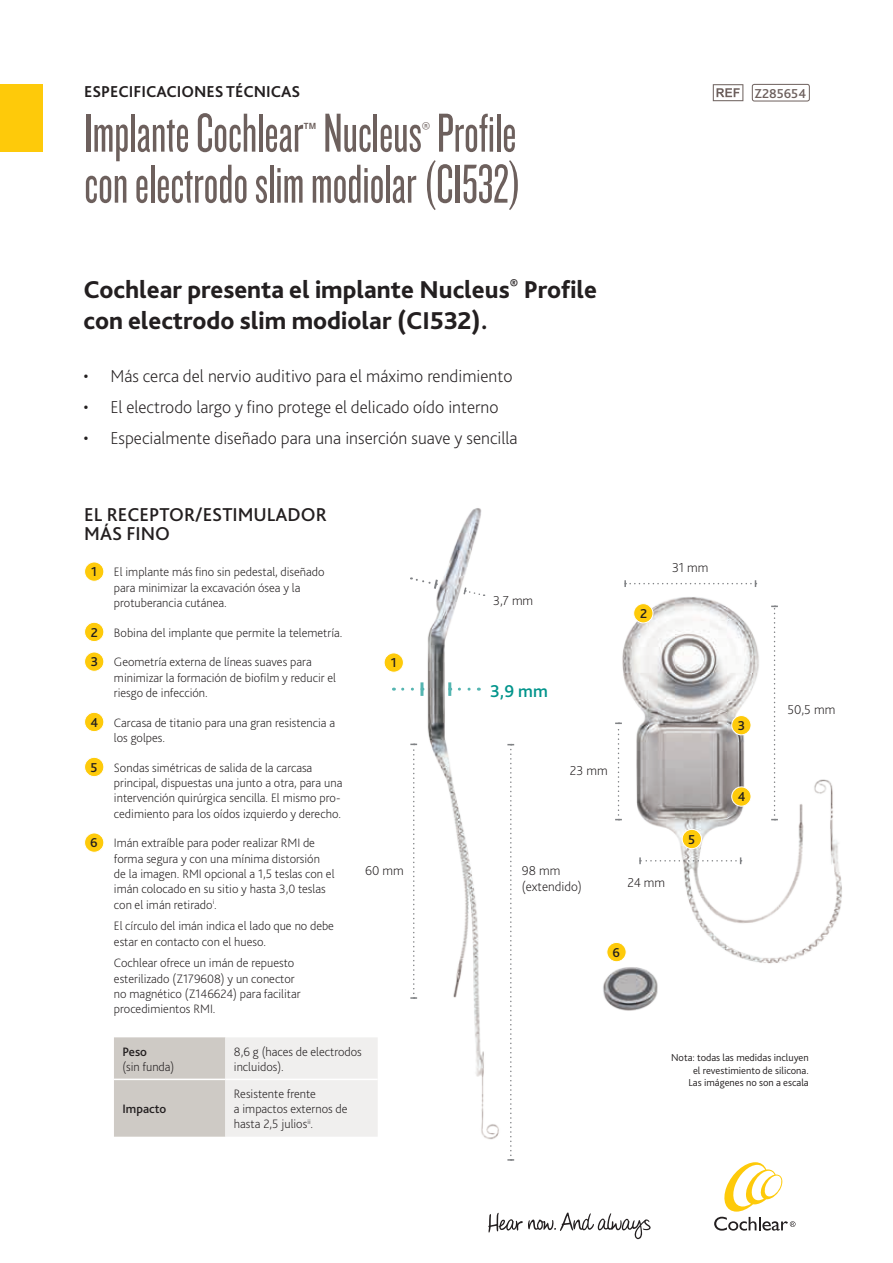
<style>
.page{position:relative;width:893px;height:1263px;background:#fff}
.page>*{position:absolute;margin:0;border:0;box-sizing:border-box;transform-origin:0 0}
.t1{font:57px/51px "Knockout 27 Junior Bantamwt";color:#6d605d}
.t2{font:800 25.5px/30.6px "Bliss Pro";color:#231f20}
.t3{font:500 19.5px/19.5px "Bliss Pro";color:#231f20}
.t4{font:200 18px "Bliss Pro";color:#231f20}
.t5{font:500 18px "Bliss Pro";color:#00948b}
.t6{font:700 16.5px "Bliss Pro";color:#231f20}
.t7{font:200 13.5px/16.2px "Bliss Pro";color:#231f20}
.t8{font:500 13.5px "Bliss Pro";color:#6d605d}
.t9{font:500 13.5px "Bliss Pro";color:#231f20}
.t10{font:200 12.75px/15.3px "Bliss Pro";color:#231f20}
.t11{font:500 12.75px "Bliss Pro";color:#231f20}
.t12{font:300 10.5px/12.6px "Bliss Pro";color:#231f20;text-align:right}
.s1{font-size:33.3px}
.s2{font-weight:500;font-size:13.5px}
</style>
<div class="page">
<div style="left:0;top:85px;width:42px;height:67px;background:#feca0a"></div>
<svg style="left:488px;top:1212px;width:163px;height:27px"></svg>
<svg style="left:724px;top:1162px;width:59px;height:49px"></svg>
<svg style="left:714px;top:1217px;width:81px;height:13px"></svg>
<div style="left:752px;top:84px;width:57px;height:17px;border:1px solid #6d605d;border-radius:2px"></div>
<svg style="left:713px;top:84px;width:30px;height:17px"></svg>
<img style="left:389px;top:508px;width:110px;height:632px">
<svg style="left:507px;top:744px;width:7px;height:417px"></svg>
<svg style="left:410px;top:744px;width:7px;height:255px"></svg>
<svg style="left:462px;top:586px;width:23px;height:10px"></svg>
<svg style="left:393px;top:688px;width:19px;height:3px"></svg>
<hr style="left:420px;top:682px;width:3px;height:14px;background:#54b5b1">
<svg style="left:459px;top:688px;width:20px;height:3px"></svg>
<hr style="left:448px;top:682px;width:3px;height:14px;background:#54b5b1">
<svg style="left:411px;top:577px;width:28px;height:14px"></svg>
<div style="left:384px;top:653px;width:19px;height:19px;background:#feca0a;border-radius:50%"></div>
<div style="left:384px;top:652px;width:20px;height:20px;border:1px solid #fff;border-radius:50%"></div>
<img style="left:615px;top:580px;width:227px;height:384px">
<svg style="left:624px;top:580px;width:132px;height:7px"></svg>
<svg style="left:639px;top:857px;width:103px;height:7px"></svg>
<svg style="left:771px;top:606px;width:7px;height:214px"></svg>
<svg style="left:615px;top:722px;width:7px;height:98px"></svg>
<div style="left:634px;top:604px;width:19px;height:19px;background:#feca0a;border-radius:50%"></div>
<div style="left:633px;top:603px;width:20px;height:20px;border:1px solid #fff;border-radius:50%"></div>
<div style="left:732px;top:715px;width:19px;height:20px;background:#feca0a;border-radius:50%"></div>
<div style="left:731px;top:715px;width:20px;height:20px;border:1px solid #fff;border-radius:50%"></div>
<div style="left:732px;top:787px;width:19px;height:19px;background:#feca0a;border-radius:50%"></div>
<div style="left:731px;top:786px;width:20px;height:20px;border:1px solid #fff;border-radius:50%"></div>
<div style="left:682px;top:829px;width:19px;height:20px;background:#feca0a;border-radius:50%"></div>
<div style="left:682px;top:829px;width:20px;height:20px;border:1px solid #fff;border-radius:50%"></div>
<img style="left:603px;top:941px;width:85px;height:70px">
<div style="left:607px;top:942px;width:19px;height:20px;background:#feca0a;border-radius:50%"></div>
<div style="left:606px;top:942px;width:20px;height:20px;border:1px solid #fff;border-radius:50%"></div>
<div style="left:85px;top:562px;width:19px;height:19px;background:#feca0a;border-radius:50%"></div>
<div style="left:84px;top:562px;width:20px;height:20px;border:1px solid #fff;border-radius:50%"></div>
<div style="left:85px;top:622px;width:19px;height:19px;background:#feca0a;border-radius:50%"></div>
<div style="left:84px;top:622px;width:20px;height:20px;border:1px solid #fff;border-radius:50%"></div>
<div style="left:85px;top:652px;width:19px;height:19px;background:#feca0a;border-radius:50%"></div>
<div style="left:84px;top:652px;width:20px;height:20px;border:1px solid #fff;border-radius:50%"></div>
<div style="left:85px;top:712px;width:19px;height:20px;background:#feca0a;border-radius:50%"></div>
<div style="left:84px;top:712px;width:20px;height:20px;border:1px solid #fff;border-radius:50%"></div>
<div style="left:85px;top:757px;width:19px;height:20px;background:#feca0a;border-radius:50%"></div>
<div style="left:84px;top:757px;width:20px;height:20px;border:1px solid #fff;border-radius:50%"></div>
<div style="left:85px;top:833px;width:19px;height:19px;background:#feca0a;border-radius:50%"></div>
<div style="left:84px;top:832px;width:20px;height:21px;border:1px solid #fff;border-radius:50%"></div>
<svg style="left:114px;top:1037px;width:264px;height:100px"></svg>
<hr style="left:114px;top:1078px;width:111px;height:2px;background:#fff">
<hr style="left:225px;top:1078px;width:153px;height:2px;background:#fff">
<p class="t6" style="left:84px;top:81px;width:218px">ESPECIFICACIONES TÉCNICAS</p>
<h1 class="t1" style="left:84px;top:106px;width:439px">Implante Cochlear<span class="s1">™</span> Nucleus<span class="s1">®</span> Profile con electrodo slim modiolar (CI532)</h1>
<p class="t8" style="left:754px;top:85px;width:53px">Z285654</p>
<h2 class="t2" style="left:83px;top:274px;width:515px">Cochlear presenta el implante Nucleus<sup>®</sup> Profile con electrodo slim modiolar (CI532).</h2>
<h3 class="t4" style="left:83px;top:365px;width:431px">• Más cerca del nervio auditivo para el máximo rendimiento</h3>
<h3 class="t4" style="left:83px;top:396px;width:417px">• El electrodo largo y fino protege el delicado oído interno</h3>
<h3 class="t4" style="left:83px;top:427px;width:436px">• Especialmente diseñado para una inserción suave y sencilla</h3>
<h3 class="t3" style="left:84px;top:504px;width:244px">EL RECEPTOR/ESTIMULADOR<br>MÁS FINO</h3>
<p class="t9" style="left:91px;top:563px;width:7px">1</p>
<p class="t10" style="left:114px;top:564px;width:212px">El implante más fino sin pedestal, diseñado para minimizar la excavación ósea y la protuberancia cutánea.</p>
<p class="t10" style="left:91px;top:624px;width:253px"><span class="s2">2</span> Bobina del implante que permite la telemetría.</p>
<p class="t10" style="left:114px;top:654px;width:224px;text-indent:-23px"><span class="s2">3</span> Geometría externa de líneas suaves para minimizar la formación de biofilm y reducir el riesgo de infección.</p>
<p class="t10" style="left:114px;top:714px;width:223px;text-indent:-23px"><span class="s2">4</span> Carcasa de titanio para una gran resistencia a los golpes.</p>
<p class="t10" style="left:114px;top:759px;width:230px;text-indent:-23px"><span class="s2">5</span> Sondas simétricas de salida de la carcasa principal, dispuestas una junto a otra, para una intervención quirúrgica sencilla. El mismo pro&shy;cedimiento para los oídos izquierdo y derecho.</p>
<p class="t10" style="left:114px;top:835px;width:222px;text-indent:-24px"><span class="s2">6</span> Imán extraíble para poder realizar RMI de forma segura y con una mínima distorsión de la imagen. RMI opcional a 1,5 teslas con el imán colocado en su sitio y hasta 3,0 teslas con el imán retirado<sup>i</sup>.</p>
<p class="t10" style="left:114px;top:918px;width:222px">El círculo del imán indica el lado que no debe estar en contacto con el hueso.</p>
<p class="t10" style="left:114px;top:955px;width:188px">Cochlear ofrece un imán de repuesto esterilizado (Z179608) y un conector no magnético (Z146624) para facilitar procedimientos RMI.</p>
<p class="t11" style="left:122px;top:1043px;width:26px">Peso</p>
<p class="t10" style="left:122px;top:1059px;width:53px">(sin funda)</p>
<p class="t9" style="left:391px;top:654px;width:7px">1</p>
<p class="t7" style="left:365px;top:862px;width:40px">60 mm</p>
<p class="t10" style="left:234px;top:1043px;width:129px">8,6 g (haces de electrodos incluidos).</p>
<p class="t11" style="left:122px;top:1101px;width:45px">Impacto</p>
<p class="t10" style="left:234px;top:1085px;width:115px">Resistente frente<br>a impactos externos de hasta 2,5 julios<sup>ii</sup>.</p>
<p class="t7" style="left:493px;top:592px;width:42px">3,7 mm</p>
<p class="t9" style="left:640px;top:605px;width:9px">2</p>
<p class="t7" style="left:672px;top:559px;width:38px">31 mm</p>
<h3 class="t5" style="left:490px;top:680px;width:59px">3,9 mm</h3>
<p class="t7" style="left:570px;top:762px;width:39px">23 mm</p>
<p class="t7" style="left:522px;top:862px;width:62px">98 mm (extendido)</p>
<p class="t7" style="left:627px;top:874px;width:39px">24 mm</p>
<p class="t9" style="left:613px;top:944px;width:9px">6</p>
<p class="t9" style="left:688px;top:831px;width:9px">5</p>
<p class="t9" style="left:738px;top:717px;width:9px">3</p>
<p class="t9" style="left:738px;top:788px;width:9px">4</p>
<p class="t7" style="left:787px;top:701px;width:49px">50,5 mm</p>
<p class="t12" style="left:671px;top:1051px;width:139px">Nota: todas las medidas incluyen el revestimiento de silicona.<br>Las imágenes no son a escala</p>
</div>
